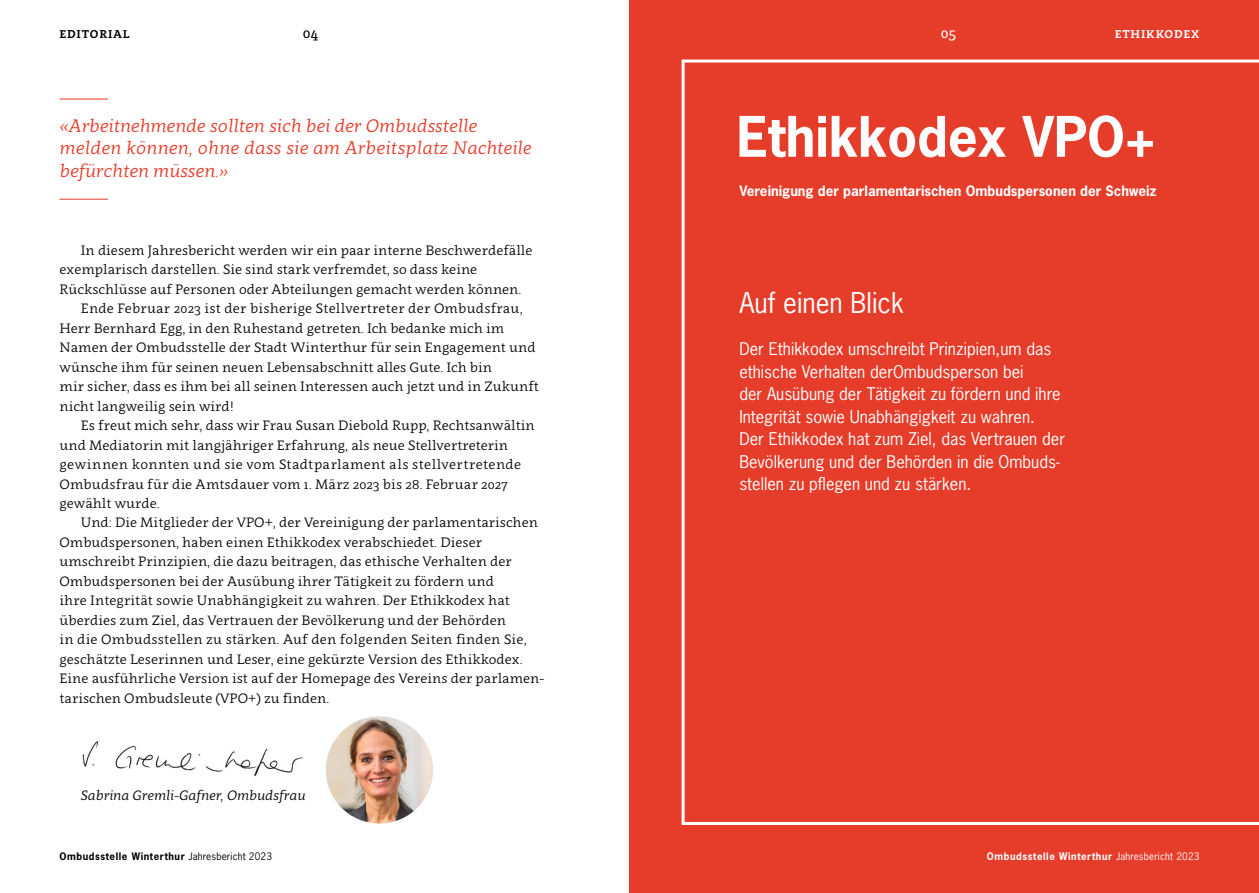
<style>
.page{position:relative;width:1259px;height:893px;background:#fff}
.page>*{position:absolute;margin:0;border:0;box-sizing:border-box;transform-origin:0 0}
.t1{font:700 52.5px "News Gothic Std";color:#fff}
.t2{font:27px "News Gothic Std";color:#fff}
.t3{font:italic 18px/22.5px "Clavo";color:#e63c2a}
.t4{font:16.5px/22.5px "News Gothic Std";color:#fff}
.t5{font:15px "Clavo";color:#000}
.t6{font:15px "Clavo";color:#fff}
.t7{font:13.5px "Clavo";color:#000}
.t8{font:13.5px "Clavo";letter-spacing:.025em;color:#000}
.t9{font:700 13.5px "News Gothic Std";color:#fff}
.t10{font:italic 13.5px "Clavo";color:#000}
.t11{font:700 11.25px "Clavo";letter-spacing:.07em;color:#fff}
.t12{font:700 11.25px "Clavo";letter-spacing:.07em;color:#000}
.t13{font:700 9.75px "News Gothic Std";letter-spacing:.06em;color:#000}
.t14{font:700 9.75px "News Gothic Std";letter-spacing:.06em;color:#fff}
.s1{font-weight:400}
</style>
<div class="page">
<div style="left:629px;top:0;width:630px;height:893px;background:#e63c2a"></div>
<svg style="left:681px;top:60px;width:578px;height:765px"></svg>
<img style="left:82px;top:741px;width:248px;height:49px">
<hr style="left:60px;top:199px;width:48px;height:1px;background:#e63c2a">
<hr style="left:60px;top:99px;width:48px;height:1px;background:#e63c2a">
<img style="left:326px;top:716px;width:107px;height:107px;border-radius:54px">
<p class="t12" style="left:60px;top:26px;width:72px">EDITORIAL</p>
<p class="t5" style="left:303px;top:23px;width:17px">04</p>
<p class="t6" style="left:940px;top:23px;width:17px">05</p>
<p class="t11" style="left:1114px;top:26px;width:86px">ETHIKKODEX</p>
<h3 class="t3" style="left:60px;top:114px;width:473px">«Arbeitnehmende sollten sich bei der Ombudsstelle melden können, ohne dass sie am Arbeitsplatz Nachteile befürchten müssen.»</h3>
<h1 class="t1" style="left:736px;top:102px;width:420px">Ethikkodex VPO+</h1>
<p class="t9" style="left:739px;top:182px;width:419px">Vereinigung der parlamentarischen Ombudspersonen der Schweiz</p>
<p class="t7" style="left:81px;top:240px;width:453px">In diesem Jahresbericht werden wir ein paar interne Beschwerdefälle</p>
<p class="t7" style="left:60px;top:260px;width:419px">exemplarisch darstellen. Sie sind stark verfremdet, so dass keine</p>
<p class="t7" style="left:60px;top:279px;width:463px">Rückschlüsse auf Personen oder Abteilungen gemacht werden können.</p>
<p class="t7" style="left:81px;top:299px;width:443px">Ende Februar 2023 ist der bisherige Stellvertreter der Ombudsfrau,</p>
<p class="t7" style="left:60px;top:318px;width:446px">Herr Bernhard Egg, in den Ruhestand getreten. Ich bedanke mich im</p>
<p class="t7" style="left:60px;top:338px;width:477px">Namen der Ombudsstelle der Stadt Winterthur für sein Engagement und</p>
<p class="t7" style="left:60px;top:357px;width:434px">wünsche ihm für seinen neuen Lebensabschnitt alles Gute. Ich bin</p>
<p class="t7" style="left:60px;top:377px;width:481px">mir sicher, dass es ihm bei all seinen Interessen auch jetzt und in Zukunft</p>
<p class="t7" style="left:60px;top:396px;width:176px">nicht langweilig sein wird!</p>
<p class="t7" style="left:81px;top:416px;width:455px">Es freut mich sehr, dass wir Frau Susan Diebold Rupp, Rechtsanwältin</p>
<p class="t7" style="left:60px;top:435px;width:450px">und Mediatorin mit langjähriger Erfahrung, als neue Stellvertreterin</p>
<p class="t8" style="left:60px;top:455px;width:463px">gewinnen konnten und sie vom Stadtparlament als stellvertretende</p>
<p class="t7" style="left:60px;top:474px;width:450px">Ombudsfrau für die Amtsdauer vom 1. März 2023 bis 28. Februar 2027</p>
<p class="t7" style="left:60px;top:494px;width:102px">gewählt wurde.</p>
<p class="t7" style="left:81px;top:513px;width:458px">Und: Die Mitglieder der VPO+, der Vereinigung der parlamentarischen</p>
<p class="t7" style="left:60px;top:533px;width:424px">Ombudspersonen, haben einen Ethikkodex verabschiedet. Dieser</p>
<p class="t7" style="left:60px;top:552px;width:454px">umschreibt Prinzipien, die dazu beitragen, das ethische Verhalten der</p>
<p class="t7" style="left:60px;top:572px;width:436px">Ombudspersonen bei der Ausübung ihrer Tätigkeit zu fördern und</p>
<p class="t7" style="left:60px;top:591px;width:452px">ihre Integrität sowie Unabhängigkeit zu wahren. Der Ethikkodex hat</p>
<p class="t7" style="left:60px;top:611px;width:448px">überdies zum Ziel, das Vertrauen der Bevölkerung und der Behörden</p>
<p class="t7" style="left:60px;top:630px;width:469px">in die Ombudsstellen zu stärken. Auf den folgenden Seiten finden Sie,</p>
<p class="t7" style="left:60px;top:650px;width:465px">geschätzte Leserinnen und Leser, eine gekürzte Version des Ethikkodex.</p>
<p class="t7" style="left:60px;top:669px;width:486px">Eine ausführliche Version ist auf der Homepage des Vereins der parlamen-</p>
<p class="t7" style="left:60px;top:689px;width:271px">tarischen Ombudsleute (VPO+) zu finden.</p>
<p class="t10" style="left:81px;top:786px;width:226px">Sabrina Gremli-Gafner, Ombudsfrau</p>
<h2 class="t2" style="left:739px;top:285px;width:166px">Auf einen Blick</h2>
<p class="t4" style="left:739px;top:337px;width:327px">Der Ethikkodex umschreibt Prinzipien,um das ethische Verhalten derOmbudsperson bei<br>der Ausübung der Tätigkeit zu fördern und ihre Integrität sowie Unabhängigkeit zu wahren.<br>Der Ethikkodex hat zum Ziel, das Vertrauen der Bevölkerung und der Behörden in die Ombuds&shy;stellen zu pflegen und zu stärken.</p>
<p class="t13" style="left:60px;top:849px;width:214px">Ombudsstelle Winterthur <span class="s1">Jahresbericht 2023</span></p>
<p class="t14" style="left:987px;top:850px;width:214px">Ombudsstelle Winterthur <span class="s1">Jahresbericht 2023</span></p>
</div>
